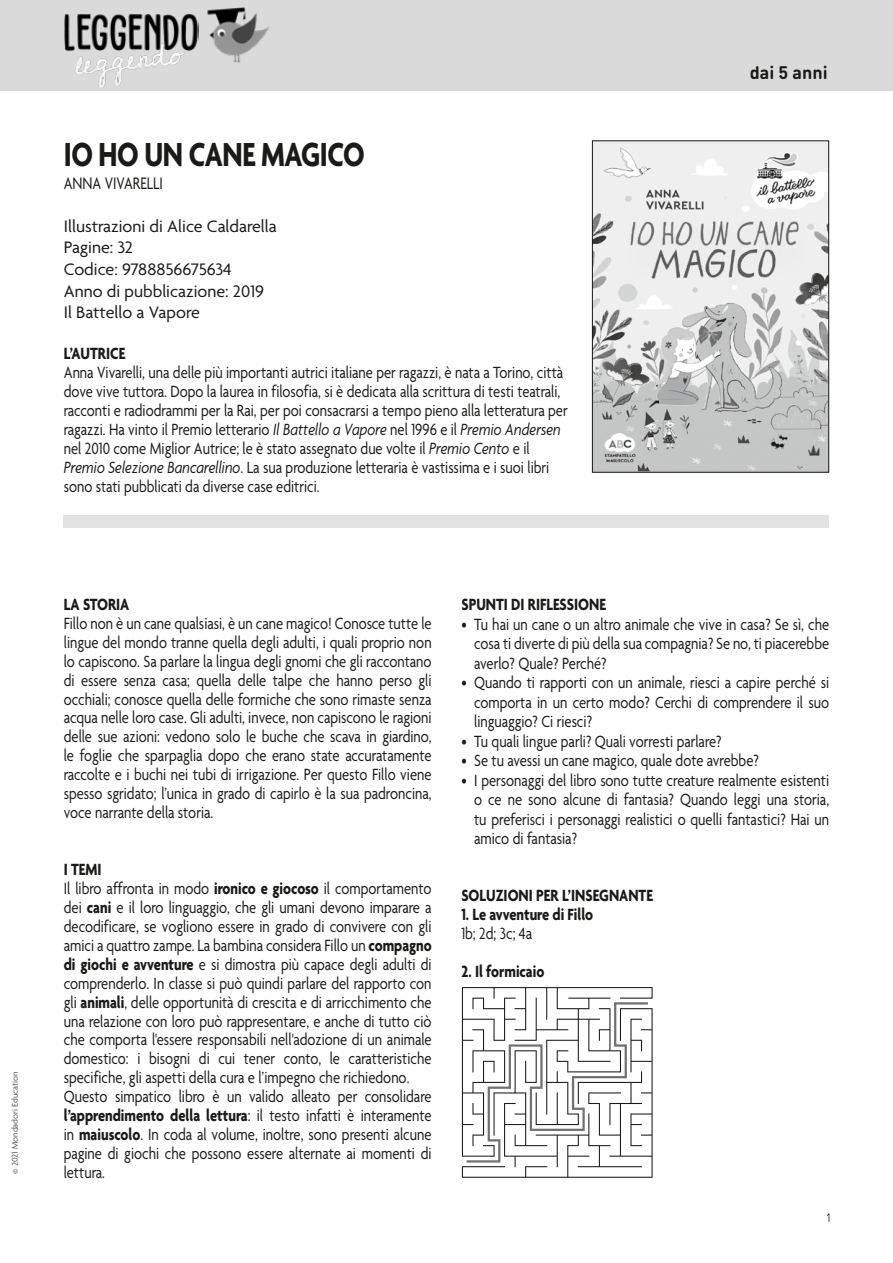
<style>
.page{position:relative;width:893px;height:1263px;background:#fff}
.page>*{position:absolute;margin:0;border:0;box-sizing:border-box;transform-origin:0 0}
.t1{font:700 36px "Agenda";letter-spacing:-.015em;color:#1a1a18;scale:.8 1}
.t2{font:18px/21.6px "Agenda";color:#1a1a18}
.t3{font:18px "Agenda";color:#1a1a18;scale:.8 1}
.t4{font:700 18px "DIN Round Pro";color:#1a1a18}
.t5{font:17.55px/18.9px "Agenda";color:#1a1a18;text-align:justify;scale:.83 1}
.t6{font:700 17.55px "Agenda";color:#1a1a18;scale:.83 1}
.t7{font:12px "DIN Round Pro";color:#1a1a18;scale:.85 1}
.t8{font:9px "Agenda";color:#565656}
.s1{font-style:italic}
.s2{font-weight:700}
</style>
<div class="page">
<div style="left:0;top:0;width:893px;height:91px;background:#dadada"></div>
<img style="left:207px;top:7px;width:62px;height:56px">
<img style="left:64px;top:13px;width:134px;height:74px">
<div style="left:64px;top:515px;width:765px;height:13px;background:#e3e3e3"></div>
<svg style="left:462px;top:987px;width:191px;height:191px"></svg>
<img style="left:594px;top:142px;width:233px;height:329px">
<div style="left:592px;top:140px;width:237px;height:333px;border:1px solid #1a1a18"></div>
<p class="t8" style="left:10px;top:1174px;width:104px;rotate:-90deg">© 2021 Mondadori Education</p>
<h1 class="t1" style="left:64px;top:135px;width:378px">IO HO UN CANE MAGICO</h1>
<p class="t3" style="left:64px;top:173px;width:126px">ANNA VIVARELLI</p>
<p class="t2" style="left:64px;top:216px;width:214px">Illustrazioni di Alice Caldarella<br>Pagine: 32<br>Codice: 9788856675634<br>Anno di pubblicazione: 2019<br>Il Battello a Vapore</p>
<p class="t6" style="left:64px;top:344px;width:76px">L’AUTRICE</p>
<p class="t5" style="left:64px;top:364px;width:609px;text-align:left">Anna Vivarelli, una delle più importanti autrici italiane per ragazzi, è nata a Torino, città dove vive tuttora. Dopo la laurea in filosofia, si è dedicata alla scrittura di testi teatrali, racconti e radiodrammi per la Rai, per poi consacrarsi a tempo pieno alla letteratura per ragazzi. Ha vinto il Premio letterario <span class="s1">Il Battello a Vapore</span> nel 1996 e il <span class="s1">Premio Andersen </span>nel 2010 come Miglior Autrice; le è stato assegnato due volte il <span class="s1">Premio Cento</span> e il <span class="s1">Premio Selezione Bancarellino</span>. La sua produzione letteraria è vastissima e i suoi libri sono stati pubblicati da diverse case editrici.</p>
<p class="t4" style="left:750px;top:60px;width:79px">dai 5 anni</p>
<p class="t6" style="left:64px;top:595px;width:81px">LA STORIA</p>
<p class="t5" style="left:64px;top:615px;width:445px">Fillo non è un cane qualsiasi, è un cane magico! Conosce tutte le lingue del mondo tranne quella degli adulti, i quali proprio non lo capiscono. Sa parlare la lingua degli gnomi che gli raccontano di essere senza casa; quella delle talpe che hanno perso gli occhiali; conosce quella delle formiche che sono rimaste senza acqua nelle loro case. Gli adulti, invece, non capiscono le ragioni delle sue azioni: vedono solo le buche che scava in giardino, le foglie che sparpaglia dopo che erano state accuratamente raccolte e i buchi nei tubi di irrigazione. Per questo Fillo viene spesso sgridato; l’unica in grado di capirlo è la sua padroncina, voce narrante della storia.</p>
<p class="t5" style="left:64px;top:861px;width:445px;text-align:left"><span class="s2">I TEMI<br></span>Il libro affronta in modo <span class="s2">ironico e giocoso</span> il comportamento dei <span class="s2">cani</span> e il loro linguaggio, che gli umani devono imparare a decodificare, se vogliono essere in grado di convivere con gli amici a quattro zampe. La bambina considera Fillo un <span class="s2">compagno di giochi e avventure</span> e si dimostra più capace degli adulti di comprenderlo. In classe si può quindi parlare del rapporto con gli <span class="s2">animali</span>, delle opportunità di crescita e di arricchimento che una relazione con loro può rappresentare, e anche di tutto ciò che comporta l'essere responsabili nell'adozione di un animale domestico: i bisogni di cui tener conto, le caratteristiche specifiche, gli aspetti della cura e l’impegno che richiedono.<br>Questo simpatico libro è un valido alleato per consolidare <span class="s2">l’apprendimento della lettura</span>: il testo infatti è interamente in <span class="s2">maiuscolo</span>. In coda al volume, inoltre, sono presenti alcune pagine di giochi che possono essere alternate ai momenti di lettura.</p>
<p class="t6" style="left:461px;top:595px;width:176px">SPUNTI DI RIFLESSIONE</p>
<p class="t5" style="left:474px;top:615px;width:429px;line-height:19.5px;text-indent:-13px">• Tu hai un cane o un altro animale che vive in casa? Se sì, che cosa ti diverte di più della sua compagnia? Se no, ti piacerebbe averlo? Quale? Perché?</p>
<p class="t5" style="left:474px;top:674px;width:429px;line-height:19.5px;text-indent:-13px">• Quando ti rapporti con un animale, riesci a capire perché si comporta in un certo modo? Cerchi di comprendere il suo linguaggio? Ci riesci?</p>
<p class="t5" style="left:461px;top:732px;width:315px">• Tu quali lingue parli? Quali vorresti parlare?</p>
<p class="t5" style="left:461px;top:752px;width:360px">• Se tu avessi un cane magico, quale dote avrebbe?</p>
<p class="t5" style="left:474px;top:771px;width:429px;line-height:19.5px;text-indent:-13px">• I personaggi del libro sono tutte creature realmente esistenti o ce ne sono alcune di fantasia? Quando leggi una storia, tu preferisci i personaggi realistici o quelli fantastici? Hai un amico di fantasia?</p>
<p class="t6" style="left:461px;top:886px;width:232px">SOLUZIONI PER L’INSEGNANTE</p>
<p class="t6" style="left:461px;top:905px;width:160px">1. Le avventure di Fillo</p>
<p class="t5" style="left:461px;top:925px;width:87px">1b; 2d; 3c; 4a</p>
<p class="t6" style="left:461px;top:962px;width:101px">2. Il formicaio</p>
<p class="t7" style="left:826px;top:1210px;width:8px">1</p>
</div>
